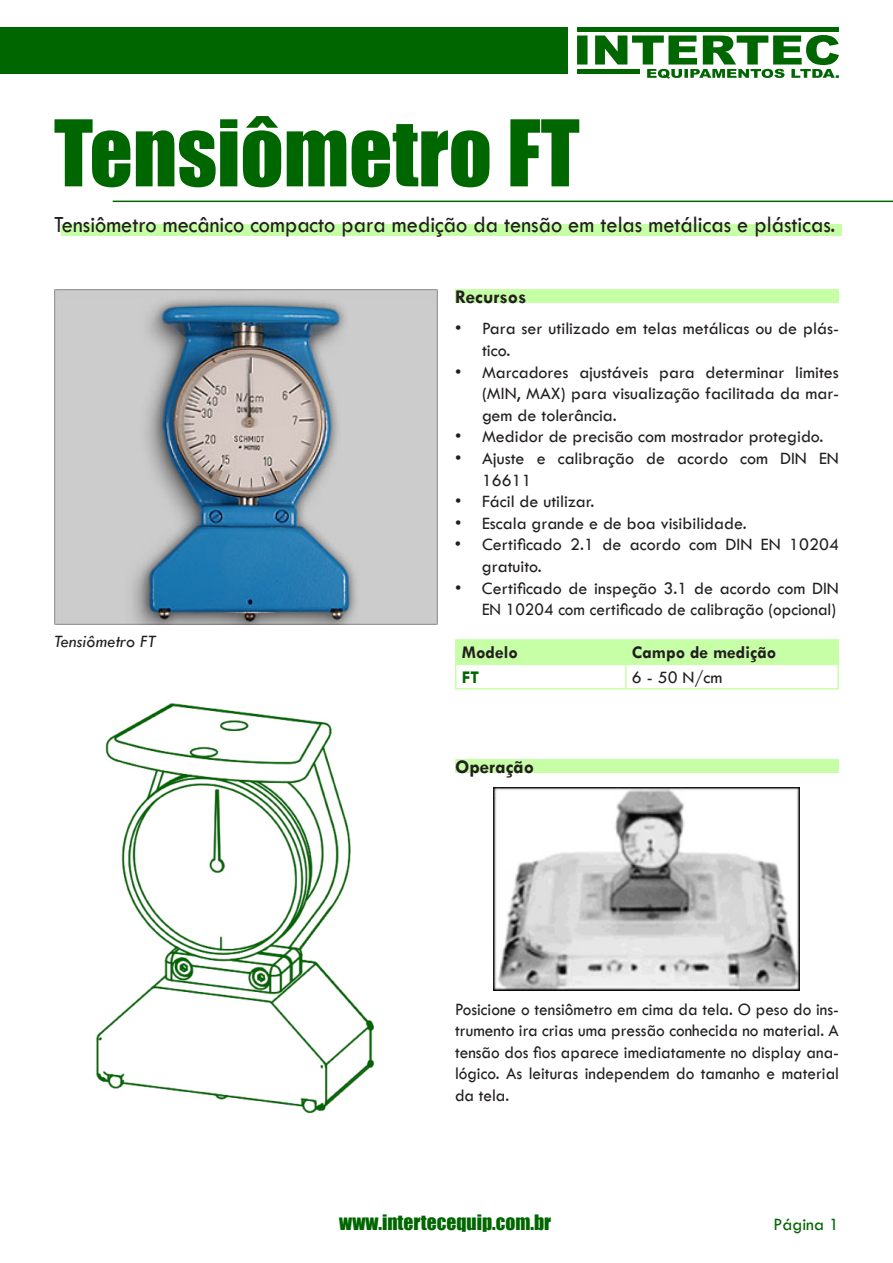
<style>
.page{position:relative;width:893px;height:1263px;background:#fff}
.page>*{position:absolute;margin:0;border:0;box-sizing:border-box;transform-origin:0 0}
.t1{font:84.75px "Impact";color:#060}
.t2{font:24px "Tw Cen";color:#231f20;scale:.93 1}
.t3{font:19.5px "Impact";color:#060}
.t4{font:700 19.5px "Tw Cen";color:#231f20}
.t5{font:18px/21.6px "Tw Cen";color:#231f20}
.t6{font:18px/21.6px "Tw Cen";color:#231f20;text-align:justify;scale:.96 1}
.t7{font:700 18px "Tw Cen";color:#231f20}
.t8{font:italic 18px "Tw Cen";color:#231f20}
.t9{font:18px "Tw Cen";color:#060}
.t10{font:700 18px "Tw Cen";color:#060}
</style>
<div class="page">
<svg style="left:577px;top:35px;width:262px;height:44px"></svg>
<hr style="left:577px;top:27px;width:261px;height:4px;background:#060">
<hr style="left:577px;top:69px;width:62px;height:4px;background:#060">
<div style="left:0;top:27px;width:568px;height:46px;background:#060"></div>
<div style="left:62px;top:225px;width:780px;height:11px;background:#c7ffa7"></div>
<hr style="left:113px;top:201px;width:780px;height:1px;background:#060">
<div style="left:455px;top:289px;width:384px;height:14px;background:#c7ffa7"></div>
<div style="left:455px;top:759px;width:384px;height:14px;background:#c7ffa7"></div>
<img style="left:54px;top:289px;width:384px;height:335px">
<hr style="left:455px;top:639px;width:171px;height:2px;background:#c7ffa7">
<hr style="left:626px;top:639px;width:213px;height:2px;background:#c7ffa7">
<hr style="left:837px;top:641px;width:2px;height:22px;background:#c7ffa7">
<svg style="left:455px;top:640px;width:382px;height:48px"></svg>
<hr style="left:455px;top:688px;width:171px;height:1px;background:#c7ffa7">
<hr style="left:626px;top:663px;width:213px;height:2px;background:#c7ffa7">
<hr style="left:625px;top:665px;width:2px;height:23px;background:#c7ffa7">
<hr style="left:626px;top:688px;width:213px;height:1px;background:#c7ffa7">
<hr style="left:837px;top:665px;width:2px;height:23px;background:#c7ffa7">
<img style="left:493px;top:787px;width:306px;height:203px">
<img style="left:96px;top:703px;width:278px;height:411px">
<h1 class="t1" style="left:54px;top:87px;width:527px">Tensiômetro FT</h1>
<h2 class="t2" style="left:54px;top:209px;width:842px">Tensiômetro mecânico compacto para medição da tensão em telas metálicas e plásticas.</h2>
<p class="t4" style="left:455px;top:285px;width:73px">Recursos</p>
<p class="t8" style="left:54px;top:631px;width:103px">Tensiômetro FT</p>
<p class="t5" style="left:482px;top:318px;width:358px;text-indent:-27px">• Para ser utilizado em telas metálicas ou de plás&shy;tico.</p>
<p class="t5" style="left:482px;top:361px;width:358px;text-align:justify;text-indent:-27px">• Marcadores ajustáveis para determinar limites (MIN, MAX) para visualização facilitada da mar&shy;gem de tolerância.</p>
<p class="t5" style="left:455px;top:426px;width:370px">• Medidor de precisão com mostrador protegido.</p>
<p class="t5" style="left:482px;top:447px;width:358px;text-indent:-27px">• Ajuste e calibração de acordo com DIN EN<br>16611</p>
<p class="t5" style="left:455px;top:491px;width:141px">• Fácil de utilizar.</p>
<p class="t5" style="left:455px;top:512px;width:293px">• Escala grande e de boa visibilidade.</p>
<p class="t5" style="left:482px;top:534px;width:358px;text-indent:-27px">• Certificado 2.1 de acordo com DIN EN 10204 gratuito.</p>
<p class="t5" style="left:455px;top:577px;width:385px;text-align:right">• Certificado de inspeção 3.1 de acordo com DIN<br>EN 10204 com certificado de calibração (opcional)</p>
<p class="t7" style="left:462px;top:642px;width:58px">Modelo</p>
<p class="t7" style="left:632px;top:642px;width:146px">Campo de medição</p>
<p class="t10" style="left:462px;top:666px;width:19px">FT</p>
<p class="t5" style="left:632px;top:666px;width:92px">6 - 50 N/cm</p>
<p class="t4" style="left:455px;top:755px;width:81px">Operação</p>
<p class="t6" style="left:455px;top:998px;width:401px">Posicione o tensiômetro em cima da tela. O peso do ins&shy;trumento ira crias uma pressão conhecida no material. A tensão dos fios aparece imediatamente no display ana&shy;lógico. As leituras independem do tamanho e material da tela.</p>
<p class="t3" style="left:339px;top:1207px;width:213px">www.intertecequip.com.br</p>
<p class="t9" style="left:773px;top:1214px;width:67px">Página 1</p>
</div>
